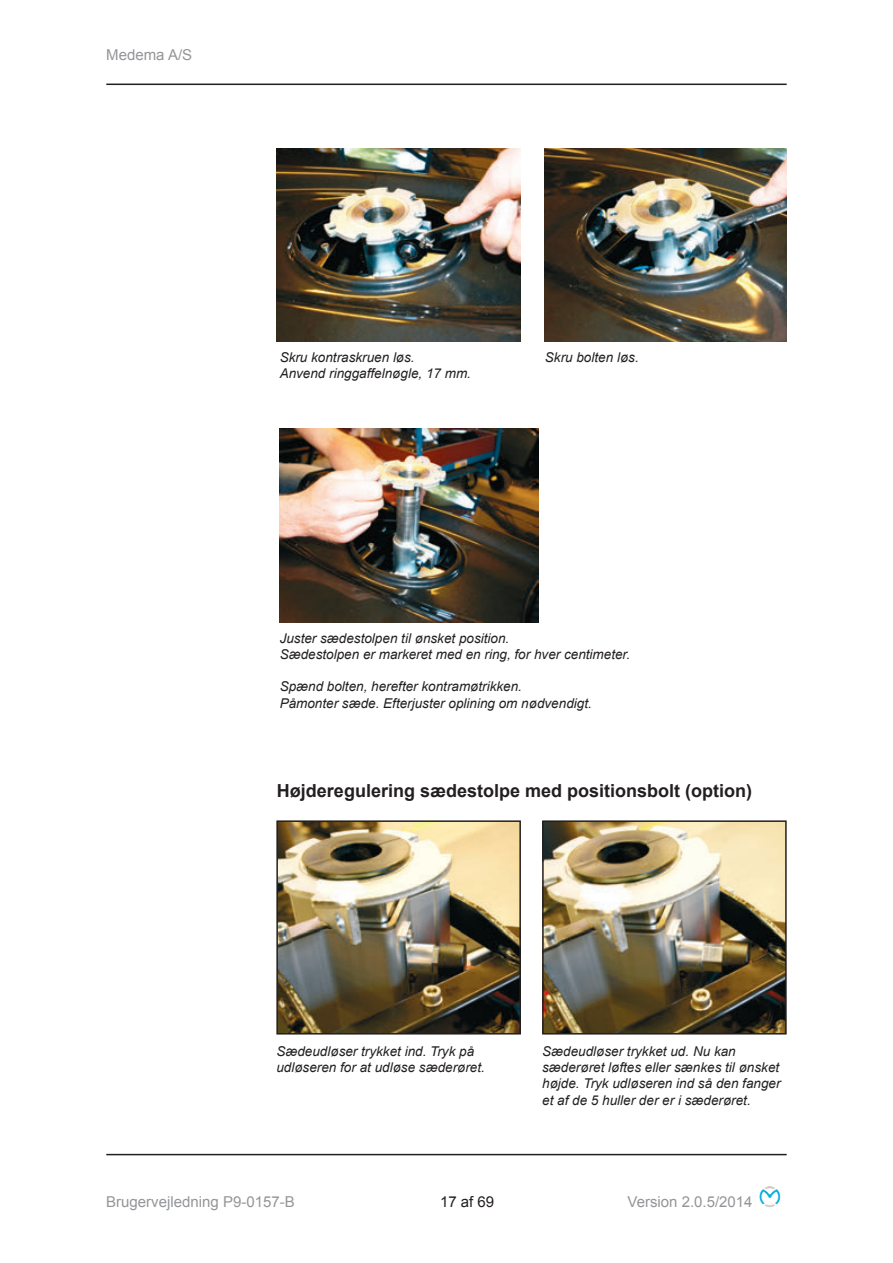
<style>
.page{position:relative;width:893px;height:1263px;background:#fff}
.page>*{position:absolute;margin:0;border:0;box-sizing:border-box;transform-origin:0 0}
.t1{font:700 18px "Arial";color:#231f20}
.t2{font:15px "Arial";color:#939598}
.t3{font:15px "Arial";color:#231f20}
.t4{font:italic 13.5px/16.2px "Arial";color:#231f20}
</style>
<div class="page">
<hr style="left:106px;top:84px;width:681px;height:1px;background:#231f20">
<hr style="left:106px;top:1154px;width:681px;height:1px;background:#231f20">
<img style="left:759px;top:1186px;width:22px;height:21px">
<img style="left:279px;top:823px;width:239px;height:208px">
<div style="left:276px;top:820px;width:245px;height:214px;border:2px solid #231f20"></div>
<img style="left:545px;top:823px;width:239px;height:208px">
<div style="left:542px;top:820px;width:245px;height:214px;border:2px solid #231f20"></div>
<img style="left:544px;top:148px;width:243px;height:194px">
<img style="left:276px;top:148px;width:245px;height:194px">
<img style="left:279px;top:428px;width:259px;height:195px">
<p class="t2" style="left:106px;top:44px;width:87px">Medema A/S</p>
<p class="t4" style="left:280px;top:349px;width:193px">Skru kontraskruen løs.<br>Anvend ringgaffelnøgle, 17 mm.</p>
<p class="t4" style="left:545px;top:349px;width:95px">Skru bolten løs.</p>
<p class="t4" style="left:280px;top:630px;width:352px">Juster sædestolpen til ønsket position.<br>Sædestolpen er markeret med en ring, for hver centimeter.</p>
<p class="t4" style="left:280px;top:679px;width:314px">Spænd bolten, herefter kontramøtrikken.<br>Påmonter sæde. Efterjuster oplining om nødvendigt.</p>
<h1 class="t1" style="left:277px;top:778px;width:477px">Højderegulering sædestolpe med positionsbolt (option)</h1>
<p class="t4" style="left:276px;top:1043px;width:210px">Sædeudløser trykket ind. Tryk på udløseren for at udløse sæderøret.</p>
<p class="t4" style="left:542px;top:1043px;width:240px">Sædeudløser trykket ud. Nu kan sæderøret løftes eller sænkes til ønsket højde. Tryk udløseren ind så den fanger et af de 5 huller der er i sæderøret.</p>
<p class="t2" style="left:106px;top:1192px;width:190px">Brugervejledning P9-0157-B</p>
<p class="t3" style="left:440px;top:1192px;width:56px">17 af 69</p>
<p class="t2" style="left:628px;top:1192px;width:127px">Version 2.0.5/2014</p>
</div>
